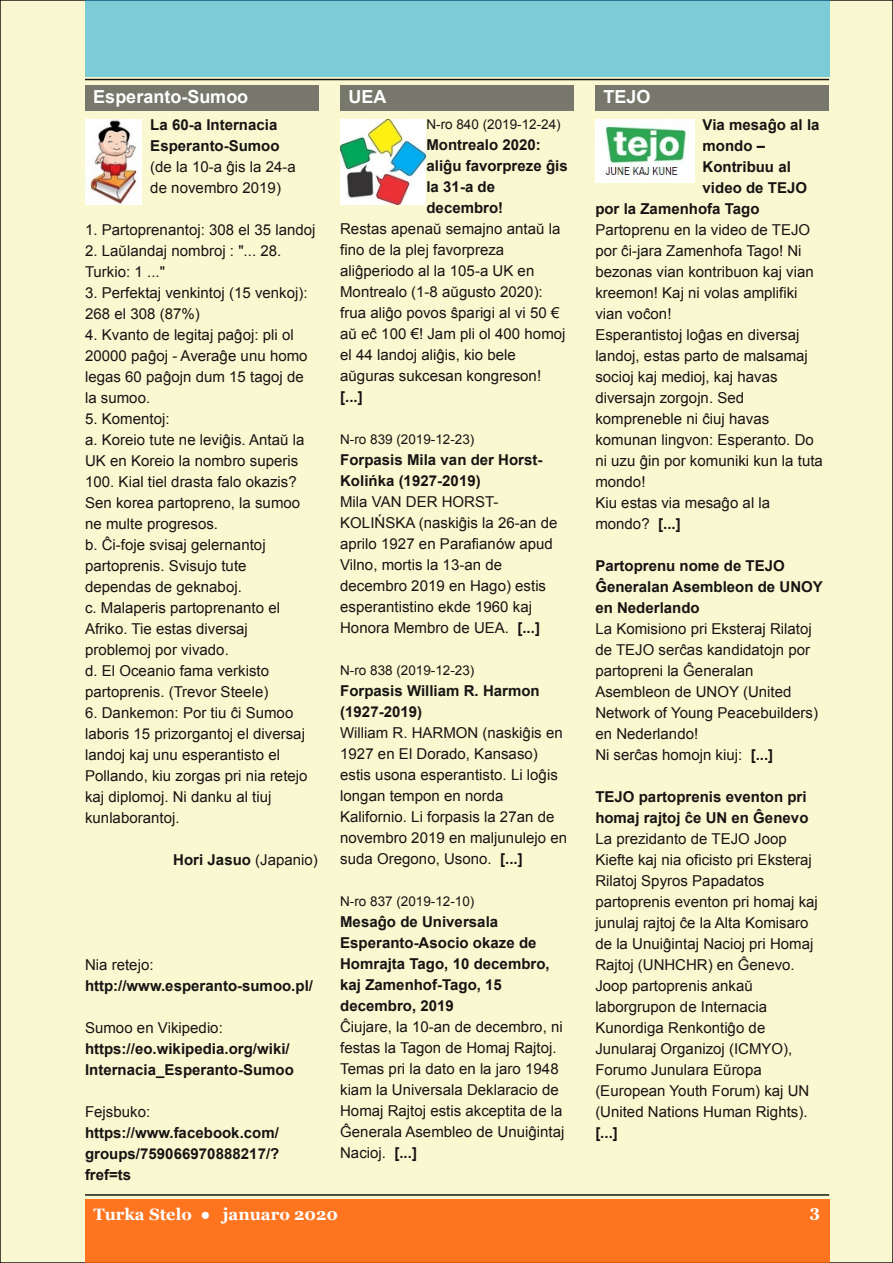
<style>
.page{position:relative;width:893px;height:1263px;background:#faf8d0}
.page>*{position:absolute;margin:0;border:0;box-sizing:border-box;transform-origin:0 0}
.t1{font:700 18px "Arial";color:#fff}
.t2{font:700 16.5px "Georgia";color:#fff}
.t3{font:15px/21px "Arial";letter-spacing:.005em;color:#161413}
.t4{font:700 15px/21px "Arial";color:#161413}
.t5{font:13.5px "Arial";color:#161413}
.s1{font-weight:700}
.s2{font-weight:400}
</style>
<div class="page">
<div style="left:85px;top:1199px;width:744px;height:64px;background:#fe741f"></div>
<hr style="left:85px;top:1194px;width:744px;height:2px;background:#161413">
<div style="left:85px;top:0;width:744px;height:77px;background:#7dcbd7"></div>
<hr style="left:85px;top:79px;width:744px;height:1px;background:#161413">
<div style="left:85px;top:85px;width:234px;height:26px;background:#78776b"></div>
<div style="left:340px;top:85px;width:234px;height:26px;background:#78776b"></div>
<div style="left:595px;top:85px;width:234px;height:26px;background:#78776b"></div>
<img style="left:595px;top:119px;width:99px;height:64px">
<img style="left:340px;top:119px;width:85px;height:85px">
<img style="left:85px;top:119px;width:56px;height:85px">
<p class="t1" style="left:93px;top:87px;width:156px">Esperanto-Sumoo</p>
<p class="t1" style="left:348px;top:87px;width:40px">UEA</p>
<p class="t1" style="left:604px;top:87px;width:48px">TEJO</p>
<p class="t5" style="left:426px;top:117px;width:136px">N-ro 840 (2019-12-24)</p>
<p class="t4" style="left:426px;top:134px;width:143px">Montrealo 2020: aliĝu favorpreze ĝis la 31-a de decembro!</p>
<p class="t3" style="left:340px;top:218px;width:227px">Restas apenaŭ semajno antaŭ la fino de la plej favorpreza aliĝperiodo al la 105-a UK en<br>Montrealo (1-8 aŭgusto 2020): frua aliĝo povos ŝparigi al vi 50 € aŭ eĉ 100 €! Jam pli ol 400 homoj el 44 landoj aliĝis, kio bele aŭguras sukcesan kongreson!</p>
<p class="t4" style="left:340px;top:386px;width:24px">[...]</p>
<p class="t5" style="left:340px;top:432px;width:136px">N-ro 839 (2019-12-23)</p>
<p class="t4" style="left:340px;top:449px;width:204px">Forpasis Mila van der Horst-<br>Kolińka (1927-2019)</p>
<p class="t3" style="left:340px;top:491px;width:219px">Mila VAN DER HORST-<br>KOLIŃSKA (naskiĝis la 26-an de aprilo 1927 en Parafianów apud<br>Vilno, mortis la 13-an de decembro 2019 en Hago) estis esperantistino ekde 1960 kaj<br>Honora Membro de UEA. <span class="s1">[...]</span></p>
<p class="t5" style="left:340px;top:663px;width:136px">N-ro 838 (2019-12-23)</p>
<p class="t4" style="left:340px;top:680px;width:201px">Forpasis William R. Harmon (1927-2019)</p>
<p class="t3" style="left:340px;top:722px;width:228px">William R. HARMON (naskiĝis en<br>1927 en El Dorado, Kansaso) estis usona esperantisto. Li loĝis longan tempon en norda<br>Kalifornio. Li forpasis la 27an de novembro 2019 en maljunulejo en suda Oregono, Usono. <span class="s1">[...]</span></p>
<p class="t5" style="left:340px;top:894px;width:136px">N-ro 837 (2019-12-10)</p>
<p class="t4" style="left:340px;top:911px;width:211px">Mesaĝo de Universala<br>Esperanto-Asocio okaze de<br>Homrajta Tago, 10 decembro, kaj Zamenhof-Tago, 15 decembro, 2019</p>
<p class="t3" style="left:340px;top:1016px;width:226px">Ĉiujare, la 10-an de decembro, ni festas la Tagon de Homaj Rajtoj.<br>Temas pri la dato en la jaro 1948 kiam la Universala Deklaracio de<br>Homaj Rajtoj estis akceptita de la<br>Ĝenerala Asembleo de Unuiĝintaj<br>Nacioj. <span class="s1">[...]</span></p>
<p class="t4" style="left:150px;top:114px;width:131px">La 60-a Internacia<br>Esperanto-Sumoo</p>
<p class="t3" style="left:150px;top:156px;width:147px">(de la 10-a ĝis la 24-a de novembro 2019)</p>
<p class="t3" style="left:85px;top:219px;width:232px">1. Partoprenantoj: 308 el 35 landoj</p>
<p class="t3" style="left:85px;top:240px;width:198px">2. Laŭlandaj nombroj : "... 28.<br>Turkio: 1 ..."</p>
<p class="t3" style="left:85px;top:282px;width:224px">3. Perfektaj venkintoj (15 venkoj):<br>268 el 308 (87%)</p>
<p class="t3" style="left:85px;top:324px;width:224px">4. Kvanto de legitaj paĝoj: pli ol<br>20000 paĝoj - Averaĝe unu homo legas 60 paĝojn dum 15 tagoj de la sumoo.</p>
<p class="t3" style="left:85px;top:408px;width:221px">5. Komentoj:<br>a. Koreio tute ne leviĝis. Antaŭ la<br>UK en Koreio la nombro superis<br>100. Kial tiel drasta falo okazis?<br>Sen korea partopreno, la sumoo ne multe progresos.<br>b. Ĉi-foje svisaj gelernantoj partoprenis. Svisujo tute dependas de geknaboj.<br>c. Malaperis partoprenanto el<br>Afriko. Tie estas diversaj problemoj por vivado.<br>d. El Oceanio fama verkisto partoprenis. (Trevor Steele)</p>
<p class="t3" style="left:85px;top:702px;width:224px">6. Dankemon: Por tiu ĉi Sumoo laboris 15 prizorgantoj el diversaj landoj kaj unu esperantisto el<br>Pollando, kiu zorgas pri nia retejo kaj diplomoj. Ni danku al tiuj kunlaborantoj.</p>
<p class="t4" style="left:173px;top:849px;width:146px">Hori Jasuo <span class="s2">(Japanio)</span></p>
<p class="t4" style="left:703px;top:114px;width:118px">Via mesaĝo al la</p>
<p class="t4" style="left:703px;top:135px;width:64px">mondo –</p>
<p class="t4" style="left:703px;top:156px;width:90px">Kontribuu al</p>
<p class="t4" style="left:703px;top:177px;width:106px">video de TEJO</p>
<p class="t4" style="left:595px;top:198px;width:166px">por la Zamenhofa Tago</p>
<p class="t3" style="left:595px;top:219px;width:229px">Partoprenu en la video de TEJO por ĉi-jara Zamenhofa Tago! Ni bezonas vian kontribuon kaj vian kreemon! Kaj ni volas amplifiki vian voĉon!<br>Esperantistoj loĝas en diversaj landoj, estas parto de malsamaj socioj kaj medioj, kaj havas diversajn zorgojn. Sed kompreneble ni ĉiuj havas komunan lingvon: Esperanto. Do ni uzu ĝin por komuniki kun la tuta mondo!<br>Kiu estas via mesaĝo al la mondo? <span class="s1">[...]</span></p>
<p class="t4" style="left:595px;top:555px;width:229px">Partoprenu nome de TEJO<br>Ĝeneralan Asembleon de UNOY en Nederlando</p>
<p class="t3" style="left:595px;top:618px;width:224px">La Komisiono pri Eksteraj Rilatoj de TEJO serĉas kandidatojn por partopreni la Ĝeneralan<br>Asembleon de UNOY (United<br>Network of Young Peacebuilders) en Nederlando!<br>Ni serĉas homojn kiuj: <span class="s1">[...]</span></p>
<p class="t4" style="left:595px;top:786px;width:215px">TEJO partoprenis eventon pri homaj rajtoj ĉe UN en Ĝenevo</p>
<p class="t3" style="left:595px;top:828px;width:224px">La prezidanto de TEJO Joop<br>Kiefte kaj nia oficisto pri Eksteraj<br>Rilatoj Spyros Papadatos partoprenis eventon pri homaj kaj junulaj rajtoj ĉe la Alta Komisaro de la Unuiĝintaj Nacioj pri Homaj<br>Rajtoj (UNHCHR) en Ĝenevo.<br>Joop partoprenis ankaŭ laborgrupon de Internacia<br>Kunordiga Renkontiĝo de<br>Junularaj Organizoj (ICMYO),<br>Forumo Junulara Eŭropa (European Youth Forum) kaj UN (United Nations Human Rights).</p>
<p class="t4" style="left:595px;top:1122px;width:24px">[...]</p>
<p class="t3" style="left:85px;top:954px;width:70px">Nia retejo:</p>
<p class="t4" style="left:85px;top:975px;width:229px">http://www.esperanto-sumoo.pl/</p>
<p class="t3" style="left:85px;top:1017px;width:139px">Sumoo en Vikipedio:</p>
<p class="t4" style="left:85px;top:1038px;width:210px">https://eo.wikipedia.org/wiki/<br>Internacia_Esperanto-Sumoo</p>
<p class="t3" style="left:85px;top:1101px;width:67px">Fejsbuko:</p>
<p class="t4" style="left:85px;top:1122px;width:196px;text-align:justify">https://www.facebook.com/ groups/759066970888217/? fref=ts</p>
<p class="t2" style="left:94px;top:1205px;width:246px">Turka Stelo ● januaro 2020</p>
<p class="t2" style="left:810px;top:1201px;width:12px">3</p>
</div>
